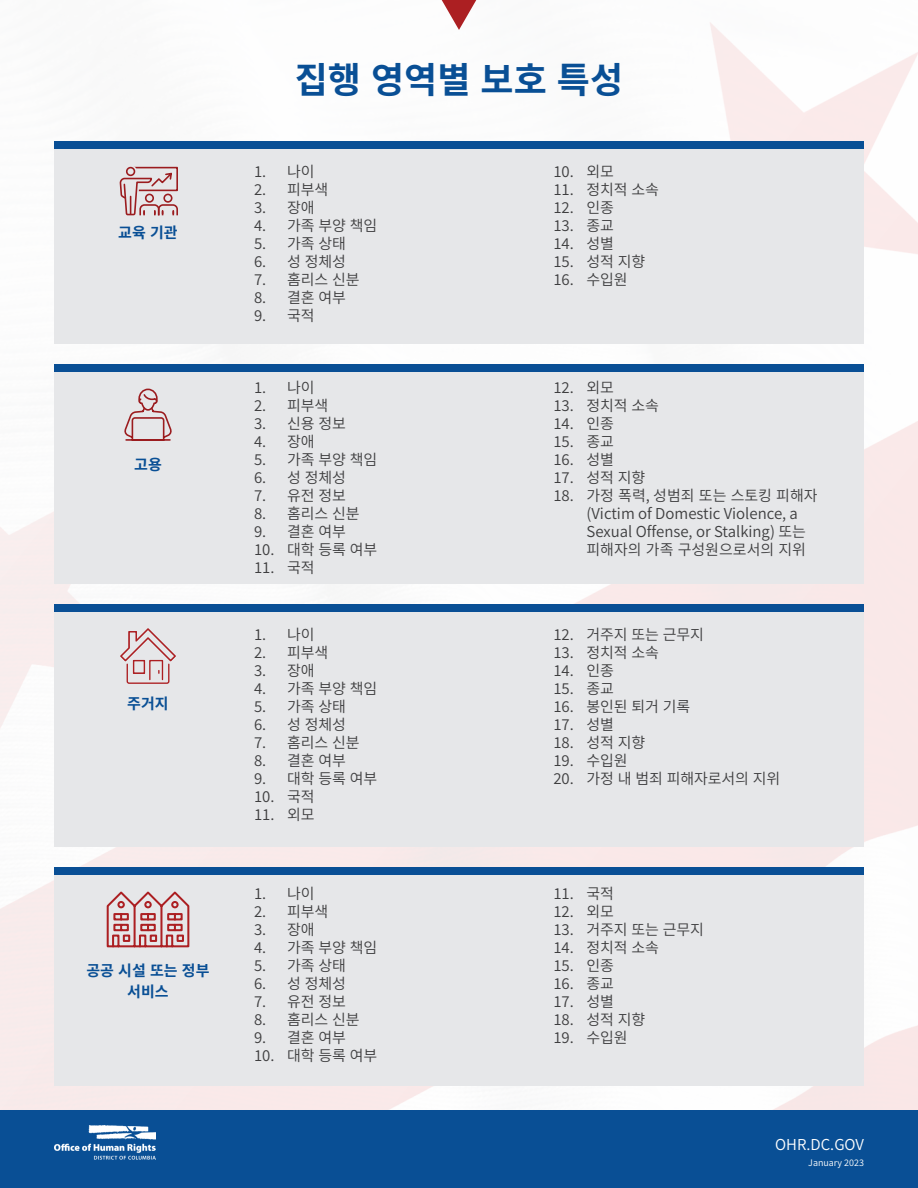
<style>
.page{position:relative;width:918px;height:1188px;background:#fff}
.page>*{position:absolute;margin:0;border:0;box-sizing:border-box;transform-origin:0 0}
.Page_Heading{font:700 36px "Source Han Sans KR";color:#094f95}
.Page_Body{font:15px/18px "Source Han Sans KR";letter-spacing:-.01em;color:#3e3e3f}
.Page_Body-2{font:700 15px/21px "Source Han Sans KR";color:#094f95;text-align:center}
.t1{font:15px "Source Han Sans KR";color:#fff}
.t2{font:9px "Source Han Sans KR";color:#fff}
</style>
<div class="page">
<img style="left:0;top:0;width:918px;height:1110px">
<div style="left:0;top:1110px;width:918px;height:78px;background:#094f95"></div>
<img style="left:54px;top:1125px;width:101px;height:35px">
<svg style="left:442px;top:0;width:34px;height:30px"></svg>
<div style="left:54px;top:148px;width:810px;height:196px;background:#e6e7e9"></div>
<div style="left:54px;top:141px;width:810px;height:7px;background:#094f95"></div>
<svg style="left:119px;top:166px;width:59px;height:50px"></svg>
<div style="left:54px;top:371px;width:810px;height:213px;background:#e6e7e9"></div>
<div style="left:54px;top:364px;width:810px;height:7px;background:#094f95"></div>
<svg style="left:124px;top:388px;width:48px;height:53px"></svg>
<div style="left:54px;top:611px;width:810px;height:236px;background:#e6e7e9"></div>
<div style="left:54px;top:604px;width:810px;height:7px;background:#094f95"></div>
<svg style="left:120px;top:628px;width:56px;height:56px"></svg>
<div style="left:54px;top:875px;width:810px;height:210px;background:#e6e7e9"></div>
<div style="left:54px;top:868px;width:810px;height:7px;background:#094f95"></div>
<svg style="left:106px;top:891px;width:84px;height:57px"></svg>
<p class="Page_Body-2" style="left:118px;top:222px;width:61px">교육 기관</p>
<p class="Page_Body-2" style="left:134px;top:454px;width:29px">고용</p>
<p class="Page_Body-2" style="left:127px;top:694px;width:43px">주거지</p>
<p class="Page_Body-2" style="left:87px;top:960px;width:125px">공공 시설 또는 정부 서비스</p>
<p class="Page_Heading" style="left:295px;top:60px;width:330px">집행 영역별 보호 특성</p>
<p class="Page_Body" style="left:254px;top:163px;width:62px">1. 나이</p>
<p class="Page_Body" style="left:254px;top:181px;width:76px">2. 피부색</p>
<p class="Page_Body" style="left:254px;top:199px;width:62px">3. 장애</p>
<p class="Page_Body" style="left:254px;top:217px;width:125px">4. 가족 부양 책임</p>
<p class="Page_Body" style="left:254px;top:235px;width:93px">5. 가족 상태</p>
<p class="Page_Body" style="left:254px;top:253px;width:93px">6. 성 정체성</p>
<p class="Page_Body" style="left:254px;top:271px;width:107px">7. 홈리스 신분</p>
<p class="Page_Body" style="left:254px;top:289px;width:93px">8. 결혼 여부</p>
<p class="Page_Body" style="left:254px;top:307px;width:62px">9. 국적</p>
<p class="Page_Body" style="left:254px;top:379px;width:62px">1. 나이</p>
<p class="Page_Body" style="left:254px;top:397px;width:76px">2. 피부색</p>
<p class="Page_Body" style="left:254px;top:415px;width:93px">3. 신용 정보</p>
<p class="Page_Body" style="left:254px;top:433px;width:62px">4. 장애</p>
<p class="Page_Body" style="left:254px;top:451px;width:125px">5. 가족 부양 책임</p>
<p class="Page_Body" style="left:254px;top:469px;width:93px">6. 성 정체성</p>
<p class="Page_Body" style="left:254px;top:487px;width:93px">7. 유전 정보</p>
<p class="Page_Body" style="left:254px;top:505px;width:107px">8. 홈리스 신분</p>
<p class="Page_Body" style="left:254px;top:523px;width:93px">9. 결혼 여부</p>
<p class="Page_Body" style="left:254px;top:541px;width:125px">10. 대학 등록 여부</p>
<p class="Page_Body" style="left:254px;top:559px;width:62px">11. 국적</p>
<p class="Page_Body" style="left:254px;top:626px;width:62px">1. 나이</p>
<p class="Page_Body" style="left:254px;top:644px;width:76px">2. 피부색</p>
<p class="Page_Body" style="left:254px;top:662px;width:62px">3. 장애</p>
<p class="Page_Body" style="left:254px;top:680px;width:125px">4. 가족 부양 책임</p>
<p class="Page_Body" style="left:254px;top:698px;width:93px">5. 가족 상태</p>
<p class="Page_Body" style="left:254px;top:716px;width:93px">6. 성 정체성</p>
<p class="Page_Body" style="left:254px;top:734px;width:107px">7. 홈리스 신분</p>
<p class="Page_Body" style="left:254px;top:752px;width:93px">8. 결혼 여부</p>
<p class="Page_Body" style="left:254px;top:770px;width:125px">9. 대학 등록 여부</p>
<p class="Page_Body" style="left:254px;top:788px;width:62px">10. 국적</p>
<p class="Page_Body" style="left:254px;top:806px;width:62px">11. 외모</p>
<p class="Page_Body" style="left:254px;top:885px;width:62px">1. 나이</p>
<p class="Page_Body" style="left:254px;top:903px;width:76px">2. 피부색</p>
<p class="Page_Body" style="left:254px;top:921px;width:62px">3. 장애</p>
<p class="Page_Body" style="left:254px;top:939px;width:125px">4. 가족 부양 책임</p>
<p class="Page_Body" style="left:254px;top:957px;width:93px">5. 가족 상태</p>
<p class="Page_Body" style="left:254px;top:975px;width:93px">6. 성 정체성</p>
<p class="Page_Body" style="left:254px;top:993px;width:93px">7. 유전 정보</p>
<p class="Page_Body" style="left:254px;top:1011px;width:107px">8. 홈리스 신분</p>
<p class="Page_Body" style="left:254px;top:1029px;width:93px">9. 결혼 여부</p>
<p class="Page_Body" style="left:254px;top:1047px;width:125px">10. 대학 등록 여부</p>
<p class="Page_Body" style="left:554px;top:163px;width:62px">10. 외모</p>
<p class="Page_Body" style="left:554px;top:181px;width:107px">11. 정치적 소속</p>
<p class="Page_Body" style="left:554px;top:199px;width:62px">12. 인종</p>
<p class="Page_Body" style="left:554px;top:217px;width:62px">13. 종교</p>
<p class="Page_Body" style="left:554px;top:235px;width:62px">14. 성별</p>
<p class="Page_Body" style="left:554px;top:253px;width:93px">15. 성적 지향</p>
<p class="Page_Body" style="left:554px;top:271px;width:76px">16. 수입원</p>
<p class="Page_Body" style="left:554px;top:379px;width:62px">12. 외모</p>
<p class="Page_Body" style="left:554px;top:397px;width:107px">13. 정치적 소속</p>
<p class="Page_Body" style="left:554px;top:415px;width:62px">14. 인종</p>
<p class="Page_Body" style="left:554px;top:433px;width:62px">15. 종교</p>
<p class="Page_Body" style="left:554px;top:451px;width:62px">16. 성별</p>
<p class="Page_Body" style="left:554px;top:469px;width:93px">17. 성적 지향</p>
<p class="Page_Body" style="left:587px;top:487px;width:233px;text-indent:-33px">18. 가정 폭력, 성범죄 또는 스토킹 피해자 (Victim of Domestic Violence, a<br>Sexual Offense, or Stalking) 또는 피해자의 가족 구성원으로서의 지위</p>
<p class="Page_Body" style="left:554px;top:626px;width:152px">12. 거주지 또는 근무지</p>
<p class="Page_Body" style="left:554px;top:644px;width:107px">13. 정치적 소속</p>
<p class="Page_Body" style="left:554px;top:662px;width:62px">14. 인종</p>
<p class="Page_Body" style="left:554px;top:680px;width:62px">15. 종교</p>
<p class="Page_Body" style="left:554px;top:698px;width:138px">16. 봉인된 퇴거 기록</p>
<p class="Page_Body" style="left:554px;top:716px;width:62px">17. 성별</p>
<p class="Page_Body" style="left:554px;top:734px;width:93px">18. 성적 지향</p>
<p class="Page_Body" style="left:554px;top:752px;width:76px">19. 수입원</p>
<p class="Page_Body" style="left:554px;top:770px;width:228px">20. 가정 내 범죄 피해자로서의 지위</p>
<p class="Page_Body" style="left:554px;top:885px;width:62px">11. 국적</p>
<p class="Page_Body" style="left:554px;top:903px;width:62px">12. 외모</p>
<p class="Page_Body" style="left:554px;top:921px;width:152px">13. 거주지 또는 근무지</p>
<p class="Page_Body" style="left:554px;top:939px;width:107px">14. 정치적 소속</p>
<p class="Page_Body" style="left:554px;top:957px;width:62px">15. 인종</p>
<p class="Page_Body" style="left:554px;top:975px;width:62px">16. 종교</p>
<p class="Page_Body" style="left:554px;top:993px;width:62px">17. 성별</p>
<p class="Page_Body" style="left:554px;top:1011px;width:93px">18. 성적 지향</p>
<p class="Page_Body" style="left:554px;top:1029px;width:76px">19. 수입원</p>
<p class="t1" style="left:775px;top:1136px;width:90px">OHR.DC.GOV</p>
<p class="t2" style="left:808px;top:1158px;width:57px">January 2023</p>
</div>
